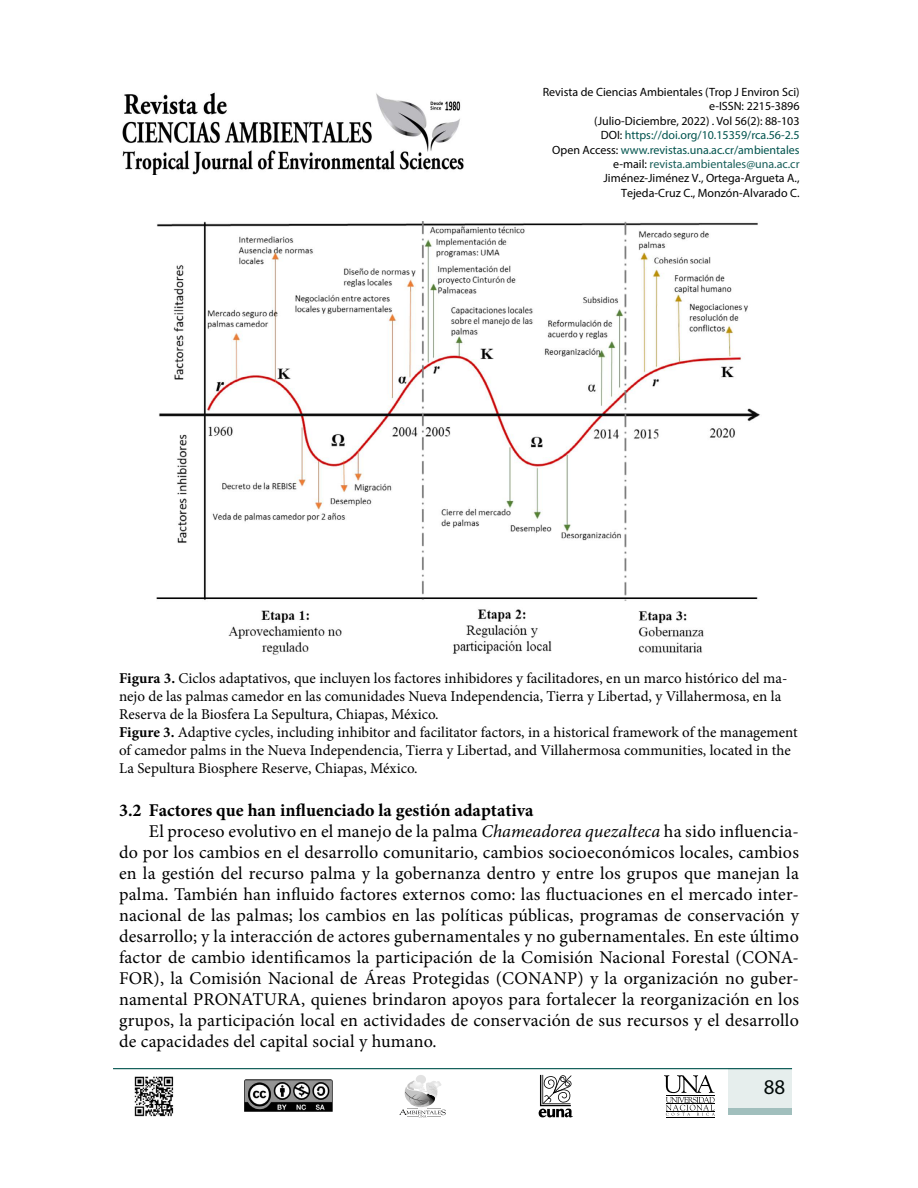
<style>
.page{position:relative;width:918px;height:1188px;background:#fff}
.page>*{position:absolute;margin:0;border:0;box-sizing:border-box;transform-origin:0 0}
.t1{font:21px "Myriad Pro";color:#000}
.t2{font:18px "Minion Pro";letter-spacing:.01em;color:#000}
.t3{font:700 18px "Minion Pro";color:#000}
.t4{font:15px/18px "Minion Pro";color:#000}
.t5{font:12px/14.4px "Myriad Pro";color:#000;text-align:right}
.s1{color:#00534d}
.s2{color:#195f5a}
.s3{font-weight:700}
.s4{font-style:italic}
</style>
<div class="page">
<svg style="left:539px;top:1075px;width:34px;height:42px"></svg>
<div style="left:416px;top:1075px;width:10px;height:9px;background:#e2e2e2;border-radius:50%"></div>
<svg style="left:399px;top:1081px;width:47px;height:36px"></svg>
<hr style="left:666px;top:1117px;width:48px;height:1px;background:#000">
<svg style="left:664px;top:1075px;width:51px;height:41px"></svg>
<hr style="left:113px;top:1068px;width:679px;height:1px;background:#00534d">
<div style="left:729px;top:1068px;width:63px;height:46px;background:#e6eeed"></div>
<div style="left:729px;top:1108px;width:63px;height:6px;background:#a1bfbd"></div>
<img style="left:244px;top:1080px;width:89px;height:31px">
<img style="left:134px;top:1076px;width:40px;height:41px">
<img style="left:122px;top:92px;width:342px;height:83px">
<img style="left:157px;top:221px;width:603px;height:434px">
<p class="t5" style="left:543px;top:85px;width:258px">Revista de Ciencias Ambientales (Trop J Environ Sci) e-ISSN: 2215-3896<br>(Julio-Diciembre, 2022) . Vol 56(2): 88-103<br>DOI: <span class="s1">https://doi.org/10.15359/rca.56-2.5<br></span>Open Access: <span class="s1">www.revistas.una.ac.cr/ambientales </span>e-mail: <span class="s2">revista.ambientales@una.ac.cr </span>Jiménez-Jiménez V., Ortega-Argueta A., Tejeda-Cruz C., Monzón-Alvarado C.</p>
<p class="t4" style="left:119px;top:669px;width:680px"><span class="s3">Figura 3.</span> Ciclos adaptativos, que incluyen los factores inhibidores y facilitadores, en un marco histórico del ma&shy;nejo de las palmas camedor en las comunidades Nueva Independencia, Tierra y Libertad, y Villahermosa, en la Reserva de la Biosfera La Sepultura, Chiapas, México.<br><span class="s3">Figure 3.</span> Adaptive cycles, including inhibitor and facilitator factors, in a historical framework of the management of camedor palms in the Nueva Independencia, Tierra y Libertad, and Villahermosa communities, located in the La Sepultura Biosphere Reserve, Chiapas, México.</p>
<p class="t3" style="left:119px;top:797px;width:416px">3.2 Factores que han influenciado la gestión adaptativa</p>
<p class="t2" style="left:149px;top:819px;width:652px">El proceso evolutivo en el manejo de la palma <span class="s4">Chameadorea quezalteca</span> ha sido influencia-</p>
<p class="t2" style="left:119px;top:840px;width:681px">do por los cambios en el desarrollo comunitario, cambios socioeconómicos locales, cambios</p>
<p class="t2" style="left:119px;top:861px;width:681px">en la gestión del recurso palma y la gobernanza dentro y entre los grupos que manejan la</p>
<p class="t2" style="left:119px;top:882px;width:681px">palma. También han influido factores externos como: las fluctuaciones en el mercado inter-</p>
<p class="t2" style="left:119px;top:903px;width:681px">nacional de las palmas; los cambios en las políticas públicas, programas de conservación y</p>
<p class="t2" style="left:119px;top:924px;width:681px">desarrollo; y la interacción de actores gubernamentales y no gubernamentales. En este último</p>
<p class="t2" style="left:119px;top:945px;width:681px">factor de cambio identificamos la participación de la Comisión Nacional Forestal (CONA-</p>
<p class="t2" style="left:119px;top:966px;width:681px">FOR), la Comisión Nacional de Áreas Protegidas (CONANP) y la organización no guber-</p>
<p class="t2" style="left:119px;top:987px;width:681px">namental PRONATURA, quienes brindaron apoyos para fortalecer la reorganización en los</p>
<p class="t2" style="left:119px;top:1008px;width:681px">grupos, la participación local en actividades de conservación de sus recursos y el desarrollo</p>
<p class="t2" style="left:119px;top:1029px;width:319px">de capacidades del capital social y humano.</p>
<p class="t1" style="left:764px;top:1074px;width:23px">88</p>
</div>
